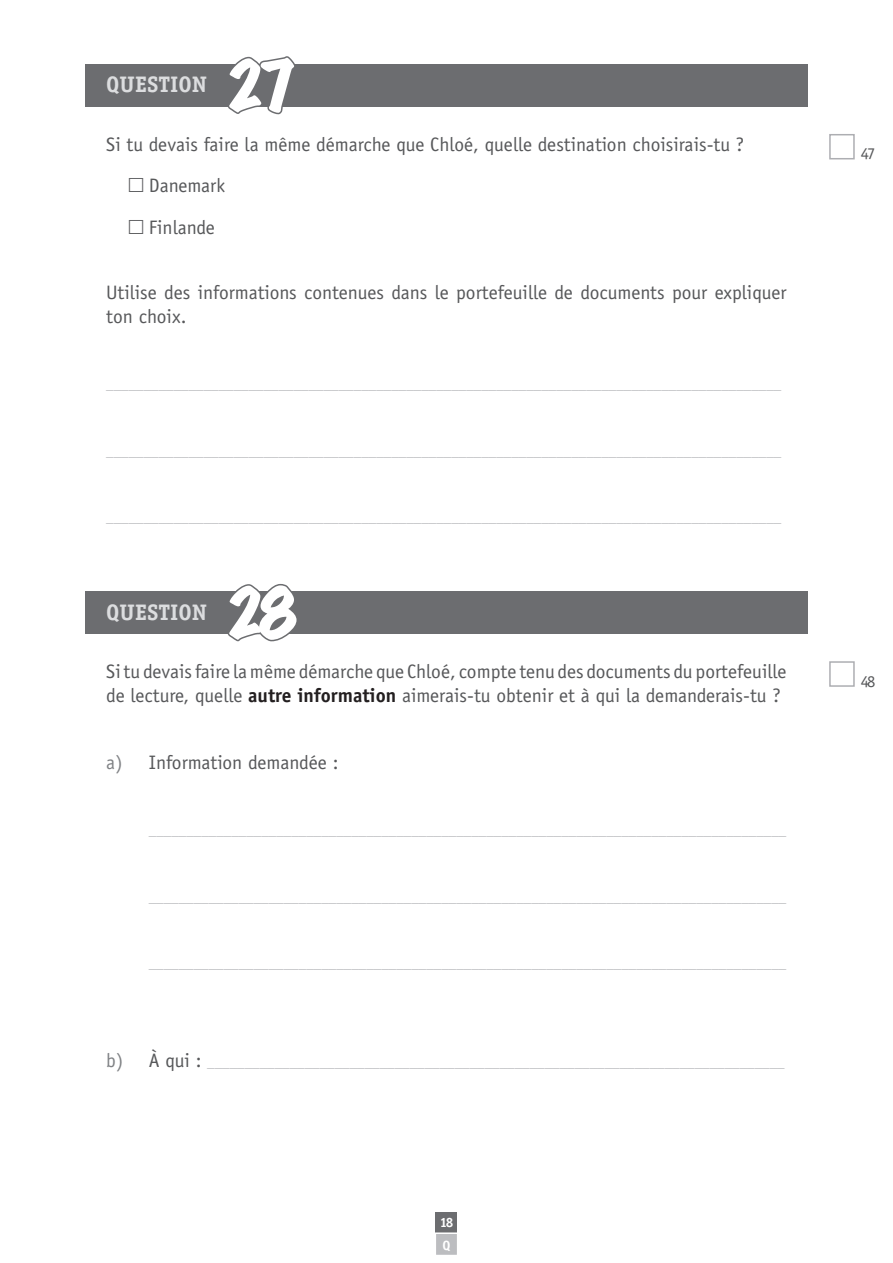
<style>
.page{position:relative;width:893px;height:1263px;background:#fff}
.page>*{position:absolute;margin:0;border:0;box-sizing:border-box;transform-origin:0 0}
.t1{font:expanded 60px "Marker Felt";color:#fff}
.t2{font:700 22.5px "Officina Serif";color:#dcdddf}
.t3{font:19.5px/41.5px "Officina Sans";color:#57585a}
.t4{font:16.5px "Officina Serif";color:#57585a}
.t5{font:15px "Officina Sans";color:#bcbdc0}
.t6{font:700 13.5px/22.8px "Officina Serif";color:#fff}
.s1{font-weight:700;color:#231f20}
.s2{color:#808285}
.s3{font-size:19.5px;color:#808285}
.s4{font-size:19.5px;color:#57585a}
</style>
<div class="page">
<div style="left:85px;top:64px;width:723px;height:42px;background:#6c6d70"></div>
<div style="left:85px;top:591px;width:723px;height:43px;background:#6c6d70"></div>
<svg style="left:226px;top:56px;width:72px;height:59px"></svg>
<svg style="left:227px;top:583px;width:65px;height:59px"></svg>
<div style="left:829px;top:134px;width:26px;height:25px;border:2px solid #adaeb2"></div>
<div style="left:829px;top:661px;width:26px;height:26px;border:2px solid #adaeb2"></div>
<div style="left:436px;top:1212px;width:21px;height:21px;background:#6c6d70"></div>
<div style="left:435px;top:1232px;width:23px;height:24px;background:#bcbdc0;border:2px solid #fff"></div>
<h2 class="t2" style="left:106px;top:71px;width:102px">QUESTION</h2>
<h1 class="t1" style="left:225px;top:39px;width:74px">27</h1>
<h3 class="t3" style="left:149px;top:123px;width:597px;text-indent:-43px">Si tu devais faire la même démarche que Chloé, quelle destination choisirais-tu ?<br>Danemark<br>Finlande</h3>
<h3 class="t3" style="left:106px;top:280px;width:682px;line-height:24px">Utilise des informations contenues dans le portefeuille de documents pour expliquer ton choix.</h3>
<p class="t5" style="left:106px;top:375px;width:676px">__________________________________________________________________________________________</p>
<p class="t5" style="left:106px;top:442px;width:676px">__________________________________________________________________________________________</p>
<p class="t5" style="left:106px;top:508px;width:676px">__________________________________________________________________________________________</p>
<h2 class="t2" style="left:106px;top:598px;width:102px">QUESTION</h2>
<h1 class="t1" style="left:225px;top:566px;width:74px">28</h1>
<h3 class="t3" style="left:106px;top:659px;width:682px;line-height:24px">Si tu devais faire la même démarche que Chloé, compte tenu des documents du portefeuille de lecture, quelle <span class="s1">autre information</span> aimerais-tu obtenir et à qui la demanderais-tu ?</h3>
<h3 class="t3" style="left:106px;top:741px;width:234px"><span class="s2">a)</span> Information demandée :</h3>
<p class="t5" style="left:149px;top:821px;width:639px">_____________________________________________________________________________________</p>
<p class="t5" style="left:149px;top:888px;width:639px">_____________________________________________________________________________________</p>
<p class="t5" style="left:149px;top:954px;width:639px">_____________________________________________________________________________________</p>
<p class="t5" style="left:106px;top:1053px;width:680px"><span class="s3">b)</span> <span class="s4">À qui :</span> _____________________________________________________________________________</p>
<p class="t6" style="left:440px;top:1211px;width:15px">18<br>Q</p>
<p class="t4" style="left:861px;top:144px;width:16px">47</p>
<p class="t4" style="left:861px;top:671px;width:16px">48</p>
</div>
